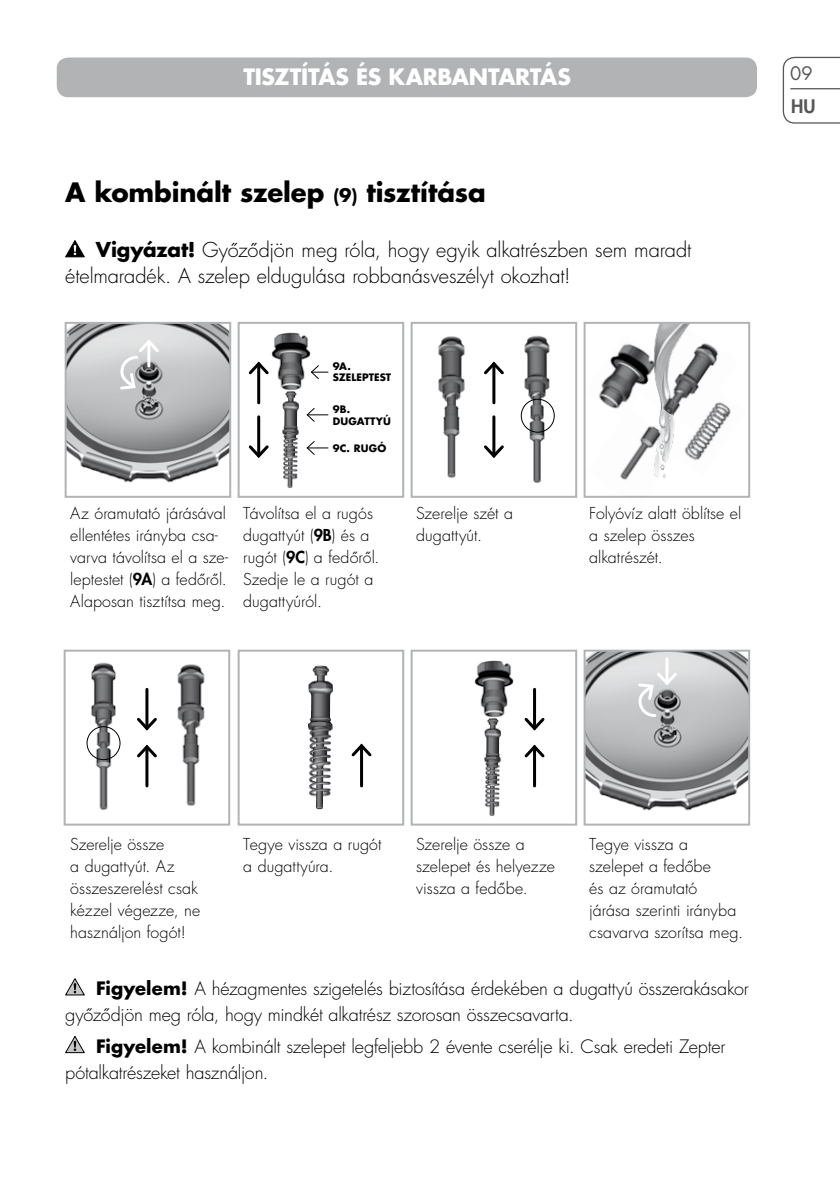
<style>
.page{position:relative;width:840px;height:1191px;background:#fff}
.page>*{position:absolute;margin:0;border:0;box-sizing:border-box;transform-origin:0 0}
.t1{font:26px "Futura H Bold";letter-spacing:-.005em;color:#000}
.t2{font:22px "Futura H Bold";letter-spacing:-.015em;color:#fff}
.t3{font:20px/26px "Futura H Light";letter-spacing:-.005em;color:#000}
.t4{font:18.2px "Futura H Heavy";color:#58585a}
.t5{font:18.2px "Futura H Book";color:#58585a}
.t6{font:18px/26px "Futura H Light";letter-spacing:-.01em;color:#000}
.t7{font:16px/22px "Futura H Light";letter-spacing:.005em;color:#000}
.t8{font:10px/11.6px "Futura H Bold";color:#000}
.s1{font-size:18px}
.s2{font-family:"Futura H Bold"}
.s3{font-family:"Futura H Heavy"}
</style>
<div class="page">
<svg style="left:782px;top:57px;width:57px;height:67px"></svg>
<hr style="left:789px;top:88px;width:50px;height:1px;background:#58585a">
<div style="left:57px;top:58px;width:699px;height:39px;background:#b1b3b4;border-radius:11px"></div>
<svg style="left:65px;top:240px;width:20px;height:17px"></svg>
<img style="left:271px;top:332px;width:40px;height:59px">
<img style="left:282px;top:391px;width:17px;height:97px">
<div style="left:237px;top:322px;width:167px;height:176px;border:2px solid #b1b3b4"></div>
<img style="left:522px;top:335px;width:33px;height:148px">
<div style="left:410px;top:322px;width:167px;height:176px;border:2px solid #b1b3b4"></div>
<img style="left:68px;top:325px;width:160px;height:158px">
<div style="left:65px;top:322px;width:166px;height:176px;border:2px solid #b1b3b4"></div>
<img style="left:308px;top:665px;width:25px;height:145px">
<div style="left:237px;top:649px;width:167px;height:176px;border:2px solid #b1b3b4"></div>
<img style="left:474px;top:660px;width:40px;height:59px">
<img style="left:484px;top:719px;width:17px;height:97px">
<div style="left:410px;top:649px;width:167px;height:176px;border:2px solid #b1b3b4"></div>
<hr style="left:360px;top:745px;width:3px;height:41px;background:#000">
<svg style="left:351px;top:743px;width:21px;height:16px"></svg>
<img style="left:586px;top:652px;width:160px;height:159px">
<div style="left:583px;top:649px;width:166px;height:176px;border:2px solid #b1b3b4"></div>
<hr style="left:257px;top:364px;width:3px;height:39px;background:#000">
<svg style="left:248px;top:361px;width:21px;height:16px"></svg>
<hr style="left:257px;top:417px;width:3px;height:39px;background:#000">
<svg style="left:248px;top:442px;width:21px;height:16px"></svg>
<hr style="left:492px;top:364px;width:3px;height:39px;background:#000">
<svg style="left:484px;top:361px;width:20px;height:16px"></svg>
<hr style="left:492px;top:417px;width:3px;height:39px;background:#000">
<svg style="left:484px;top:442px;width:20px;height:16px"></svg>
<svg style="left:117px;top:337px;width:44px;height:54px;background:#c1c2c3"></svg>
<svg style="left:306px;top:408px;width:22px;height:14px"></svg>
<svg style="left:306px;top:441px;width:22px;height:14px"></svg>
<svg style="left:310px;top:364px;width:18px;height:16px"></svg>
<img style="left:438px;top:336px;width:27px;height:142px">
<div style="left:520px;top:399px;width:34px;height:34px;border:1px solid #000;border-radius:50%"></div>
<img style="left:599px;top:358px;width:12px;height:50px">
<img style="left:611px;top:325px;width:120px;height:155px">
<div style="left:583px;top:322px;width:166px;height:176px;border:2px solid #b1b3b4"></div>
<img style="left:88px;top:662px;width:33px;height:148px">
<div style="left:64px;top:649px;width:166px;height:176px;border:2px solid #b1b3b4"></div>
<hr style="left:145px;top:689px;width:3px;height:39px;background:#000">
<svg style="left:137px;top:715px;width:20px;height:16px"></svg>
<hr style="left:145px;top:747px;width:3px;height:39px;background:#000">
<svg style="left:137px;top:744px;width:20px;height:16px"></svg>
<hr style="left:532px;top:689px;width:3px;height:39px;background:#000">
<svg style="left:524px;top:715px;width:21px;height:16px"></svg>
<hr style="left:532px;top:747px;width:3px;height:39px;background:#000">
<svg style="left:524px;top:744px;width:21px;height:16px"></svg>
<img style="left:177px;top:664px;width:28px;height:142px">
<div style="left:86px;top:726px;width:34px;height:34px;border:1px solid #000;border-radius:50%"></div>
<hr style="left:665px;top:659px;width:3px;height:24px;background:#fff">
<svg style="left:635px;top:670px;width:44px;height:48px;background:#bdbdbf"></svg>
<svg style="left:65px;top:978px;width:20px;height:17px"></svg>
<svg style="left:65px;top:1036px;width:20px;height:17px"></svg>
<h2 class="t2" style="left:243px;top:62px;width:329px">TISZTÍTÁS ÉS KARBANTARTÁS</h2>
<p class="t5" style="left:789px;top:60px;width:24px">09</p>
<h1 class="t1" style="left:65px;top:174px;width:422px">A kombinált szelep <span class="s1">(9)</span> tisztítása</h1>
<p class="t3" style="left:65px;top:237px;width:627px;text-indent:31px"><span class="s2">Vigyázat!</span> Gyôzôdjön meg róla, hogy egyik alkatrészben sem maradt ételmaradék. A szelep eldugulása robbanásveszélyt okozhat!</p>
<p class="t8" style="left:332px;top:360px;width:20px">9a. szeleptest</p>
<p class="t8" style="left:332px;top:403px;width:19px">9b. dugatty</p>
<p class="t8" style="left:383px;top:415px;width:9px">ú</p>
<p class="t8" style="left:332px;top:442px;width:30px">9c. rugó</p>
<p class="t7" style="left:70px;top:503px;width:159px">Az óramutató járásával ellentétes irányba csa&shy;varva távolítsa el a sze&shy;leptestet (<span class="s3">9A</span>) a fedôrôl.<br>Alaposan tisztítsa meg.</p>
<p class="t7" style="left:243px;top:503px;width:138px">Távolítsa el a rugós dugattyút (<span class="s3">9B</span>) és a rugót (<span class="s3">9C</span>) a fedôrôl.<br>Szedje le a rugót a dugattyúról.</p>
<p class="t7" style="left:416px;top:503px;width:98px">Szerelje szét a dugattyút.</p>
<p class="t7" style="left:589px;top:503px;width:153px">Folyóvíz alatt öblítse el a szelep összes alkatrészét.</p>
<p class="t4" style="left:790px;top:94px;width:26px">HU</p>
<p class="t7" style="left:70px;top:833px;width:131px">Szerelje össze<br>a dugattyút. Az összeszerelést csak kézzel végezze, ne használjon fogót!</p>
<p class="t7" style="left:243px;top:833px;width:139px">Tegye vissza a rugót a dugattyúra.</p>
<p class="t7" style="left:416px;top:833px;width:140px">Szerelje össze a szelepet és helyezze vissza a fedôbe.</p>
<p class="t7" style="left:589px;top:833px;width:155px">Tegye vissza a szelepet a fedôbe<br>és az óramutató<br>járása szerinti irányba csavarva szorítsa meg.</p>
<p class="t6" style="left:65px;top:976px;width:684px;text-indent:31px"><span class="s2">Figyelem!</span> A hézagmentes szigetelés biztosítása érdekében a dugattyú összerakásakor gyôzôdjön meg róla, hogy mindkét alkatrész szorosan összecsavarta.</p>
<p class="t6" style="left:65px;top:1033px;width:661px;text-indent:31px"><span class="s2">Figyelem!</span> A kombinált szelepet legfeljebb 2 évente cserélje ki. Csak eredeti Zepter pótalkatrészeket használjon.</p>
</div>
